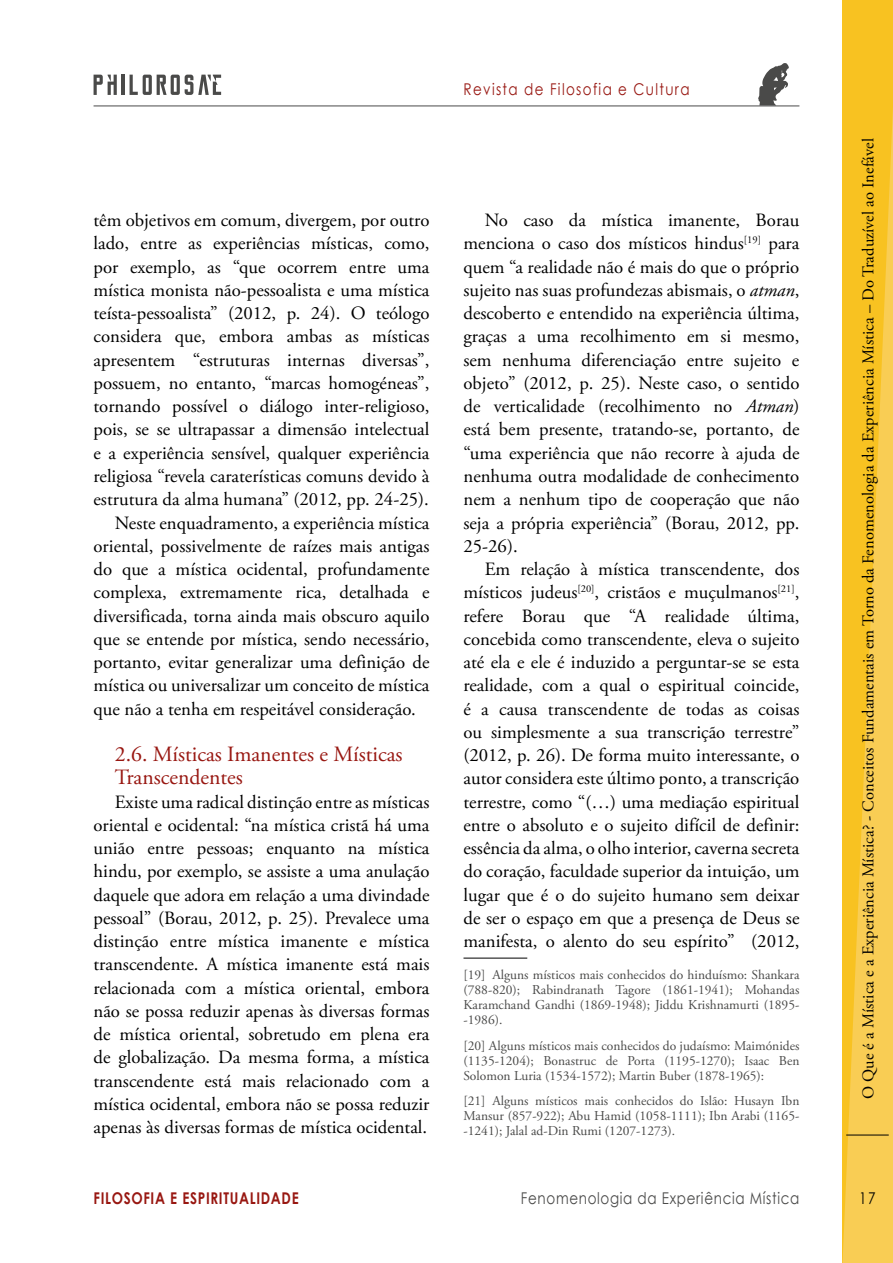
<style>
.page{position:relative;width:893px;height:1263px;background:#fff}
.page>*{position:absolute;margin:0;border:0;box-sizing:border-box;transform-origin:0 0}
.t1{font:21.75px/23.2px "Adobe Garamond Pro";color:#981711}
.t2{font:18.75px/23.2px "Adobe Garamond Pro";color:#000;text-align:justify}
.t3{font:16.5px "Adobe Garamond Pro";color:#000}
.t4{font:16.2px "Century Gothic";letter-spacing:.05em;color:#4a4a49;scale:.83 1}
.t5{font:16.2px "Century Gothic";letter-spacing:.1em;color:#981711;scale:.83 1}
.t6{font:700 16.2px "Century Gothic";letter-spacing:.05em;color:#981711;scale:.83 1}
.t7{font:16.2px "Century Gothic";color:#000;scale:.83 1}
.t8{font:13.5px/15px "Adobe Garamond Pro";color:#4a4a49;text-align:justify}
.s1{font-style:italic}
</style>
<div class="page">
<hr style="left:94px;top:106px;width:705px;height:1px;background:#4a4a49">
<svg style="left:94px;top:75px;width:23px;height:20px"></svg>
<hr style="left:122px;top:75px;width:3px;height:20px;background:#4a4a49">
<svg style="left:130px;top:75px;width:91px;height:20px"></svg>
<svg style="left:758px;top:63px;width:31px;height:43px"></svg>
<svg style="left:842px;top:0;width:51px;height:1263px;background:#f8c638"></svg>
<hr style="left:846px;top:1135px;width:43px;height:1px;background:#000">
<hr style="left:463px;top:958px;width:64px;height:1px;background:#000">
<p class="t5" style="left:463px;top:78px;width:274px">Revista de Filosofia e Cultura</p>
<p class="t2" style="left:94px;top:209px;width:337px">têm objetivos em comum, divergem, por outro</p>
<p class="t2" style="left:94px;top:233px;width:337px">lado, entre as experiências místicas, como,</p>
<p class="t2" style="left:94px;top:256px;width:337px">por exemplo, as “que ocorrem entre uma</p>
<p class="t2" style="left:94px;top:279px;width:337px">mística monista não-pessoalista e uma mística</p>
<p class="t2" style="left:94px;top:302px;width:337px">teísta-pessoalista” (2012, p. 24). O teólogo</p>
<p class="t2" style="left:94px;top:326px;width:337px">considera que, embora ambas as místicas</p>
<p class="t2" style="left:94px;top:349px;width:337px">apresentem “estruturas internas diversas”,</p>
<p class="t2" style="left:94px;top:372px;width:337px">possuem, no entanto, “marcas homogéneas”,</p>
<p class="t2" style="left:94px;top:395px;width:337px">tornando possível o diálogo inter-religioso,</p>
<p class="t2" style="left:94px;top:419px;width:337px">pois, se se ultrapassar a dimensão intelectual</p>
<p class="t2" style="left:94px;top:442px;width:337px">e a experiência sensível, qualquer experiência</p>
<p class="t2" style="left:94px;top:465px;width:337px">religiosa “revela caraterísticas comuns devido à</p>
<p class="t2" style="left:94px;top:488px;width:337px">estrutura da alma humana” (2012, pp. 24-25).</p>
<p class="t2" style="left:115px;top:512px;width:316px">Neste enquadramento, a experiência mística</p>
<p class="t2" style="left:94px;top:535px;width:337px">oriental, possivelmente de raízes mais antigas</p>
<p class="t2" style="left:94px;top:558px;width:337px">do que a mística ocidental, profundamente</p>
<p class="t2" style="left:94px;top:581px;width:337px">complexa, extremamente rica, detalhada e</p>
<p class="t2" style="left:94px;top:605px;width:337px">diversificada, torna ainda mais obscuro aquilo</p>
<p class="t2" style="left:94px;top:628px;width:337px">que se entende por mística, sendo necessário,</p>
<p class="t2" style="left:94px;top:651px;width:337px">portanto, evitar generalizar uma definição de</p>
<p class="t2" style="left:94px;top:674px;width:337px">mística ou universalizar um conceito de mística</p>
<p class="t2" style="left:94px;top:698px;width:324px">que não a tenha em respeitável consideração.</p>
<p class="t1" style="left:115px;top:743px;width:289px">2.6. Místicas Imanentes e Místicas<br>Transcendentes</p>
<p class="t2" style="left:94px;top:791px;width:337px;text-indent:21px">Existe uma radical distinção entre as místicas oriental e ocidental: “na mística cristã há uma união entre pessoas; enquanto na mística hindu, por exemplo, se assiste a uma anulação daquele que adora em relação a uma divindade pessoal” (Borau, 2012, p. 25). Prevalece uma distinção entre mística imanente e mística transcendente. A mística imanente está mais relacionada com a mística oriental, embora não se possa reduzir apenas às diversas formas de mística oriental, sobretudo em plena era de globalização. Da mesma forma, a mística transcendente está mais relacionado com a mística ocidental, embora não se possa reduzir apenas às diversas formas de mística ocidental.</p>
<p class="t2" style="left:463px;top:209px;width:337px;text-indent:21px">No caso da mística imanente, Borau menciona o caso dos místicos hindus<sup>[19]</sup> para quem “a realidade não é mais do que o próprio sujeito nas suas profundezas abismais, o <span class="s1">atman</span>, descoberto e entendido na experiência última, graças a uma recolhimento em si mesmo, sem nenhuma diferenciação entre sujeito e objeto” (2012, p. 25). Neste caso, o sentido de verticalidade (recolhimento no <span class="s1">Atman</span>) está bem presente, tratando-se, portanto, de “uma experiência que não recorre à ajuda de nenhuma outra modalidade de conhecimento nem a nenhum tipo de cooperação que não seja a própria experiência” (Borau, 2012, pp.<br>25-26).</p>
<p class="t2" style="left:463px;top:558px;width:337px;text-indent:21px">Em relação à mística transcendente, dos místicos judeus<sup>[20]</sup>, cristãos e muçulmanos<sup>[21]</sup>, refere Borau que “A realidade última, concebida como transcendente, eleva o sujeito até ela e ele é induzido a perguntar-se se esta realidade, com a qual o espiritual coincide, é a causa transcendente de todas as coisas ou simplesmente a sua transcrição terrestre” (2012, p. 26). De forma muito interessante, o autor considera este último ponto, a transcrição terrestre, como “(…) uma mediação espiritual entre o absoluto e o sujeito difícil de definir: essência da alma, o olho interior, caverna secreta do coração, faculdade superior da intuição, um lugar que é o do sujeito humano sem deixar de ser o espaço em que a presença de Deus se manifesta, o alento do seu espírito” (2012,</p>
<p class="t8" style="left:463px;top:968px;width:337px">[19] Alguns místicos mais conhecidos do hinduísmo: Shankara (788-820); Rabindranath Tagore (1861-1941); Mohandas Karamchand Gandhi (1869-1948); Jiddu Krishnamurti (1895- -1986).</p>
<p class="t8" style="left:463px;top:1038px;width:337px">[20] Alguns místicos mais conhecidos do judaísmo: Maimónides (1135-1204); Bonastruc de Porta (1195-1270); Isaac Ben Solomon Luria (1534-1572); Martin Buber (1878-1965):</p>
<p class="t8" style="left:463px;top:1094px;width:337px">[21] Alguns místicos mais conhecidos do Islão: Husayn Ibn Mansur (857-922); Abu Hamid (1058-1111); Ibn Arabi (1165- -1241); Jalal ad-Din Rumi (1207-1273).</p>
<p class="t3" style="left:858px;top:1099px;width:962px;rotate:-90deg">O Que é a Mística e a Experiência Mística? - Conceitos Fundamentais em Torno da Fenomenologia da Experiência Mística – Do Traduzível ao Inefável</p>
<p class="t6" style="left:94px;top:1186px;width:249px">FILOSOFIA E ESPIRITUALIDADE</p>
<p class="t4" style="left:521px;top:1187px;width:337px">Fenomenologia da Experiência Mística</p>
<p class="t7" style="left:859px;top:1187px;width:21px">17</p>
</div>
